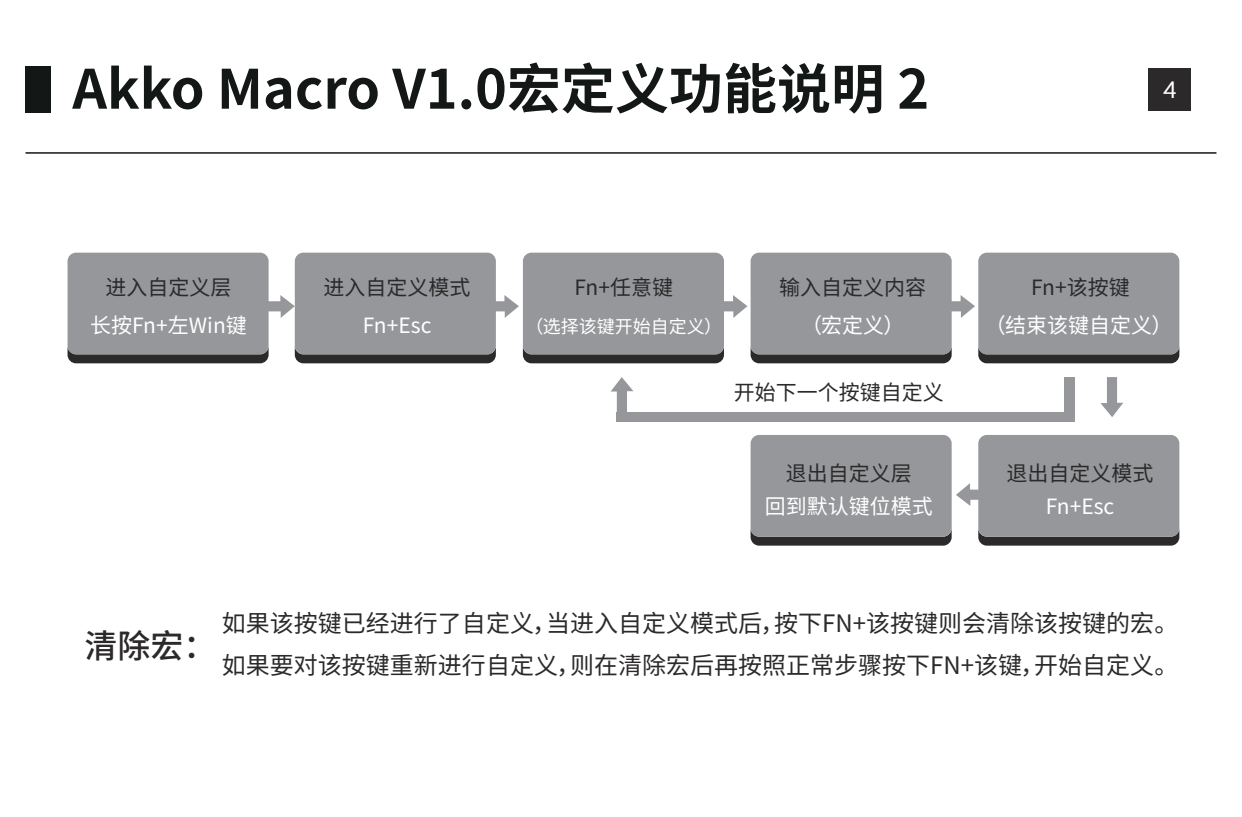
<style>
.page{position:relative;width:1242px;height:817px;background:#fff}
.page>*{position:absolute;margin:0;border:0;box-sizing:border-box;transform-origin:0 0}
.t1{font:700 54px "Source Han Sans CN";color:#131716}
.t2{font:500 33px "Source Han Sans CN";color:#2b292a}
.t3{font:24px "Source Han Sans CN";color:#2b292a}
.t4{font:24px "Aileron";color:#fff}
.t5{font:21px "Source Han Sans CN";color:#2b292a}
.t6{font:21px "Source Han Sans CN";color:#fff}
.t7{font:18px "Source Han Sans CN";color:#fff}
</style>
<div class="page">
<div style="left:1148px;top:68px;width:43px;height:43px;background:#2b292a"></div>
<hr style="left:26px;top:152px;width:1190px;height:2px;background:#131716">
<div style="left:26px;top:66px;width:25px;height:47px;background:#131716"></div>
<svg style="left:269px;top:295px;width:26px;height:23px"></svg>
<svg style="left:496px;top:295px;width:23px;height:23px"></svg>
<svg style="left:724px;top:295px;width:23px;height:23px"></svg>
<svg style="left:951px;top:295px;width:24px;height:23px"></svg>
<svg style="left:956px;top:483px;width:22px;height:23px"></svg>
<svg style="left:1100px;top:377px;width:23px;height:40px"></svg>
<svg style="left:611px;top:377px;width:22px;height:40px"></svg>
<svg style="left:68px;top:348px;width:201px;height:15px;background:#373536"></svg>
<div style="left:68px;top:252px;width:201px;height:102px;background:#95979a;border-radius:9px"></div>
<svg style="left:295px;top:348px;width:201px;height:15px;background:#373536"></svg>
<div style="left:295px;top:252px;width:201px;height:102px;background:#95979a;border-radius:9px"></div>
<svg style="left:523px;top:348px;width:201px;height:15px;background:#373536"></svg>
<div style="left:523px;top:252px;width:201px;height:102px;background:#95979a;border-radius:9px"></div>
<svg style="left:750px;top:348px;width:201px;height:15px;background:#373536"></svg>
<div style="left:750px;top:252px;width:201px;height:102px;background:#95979a;border-radius:9px"></div>
<svg style="left:750px;top:530px;width:201px;height:15px;background:#3b393a"></svg>
<div style="left:750px;top:435px;width:201px;height:101px;background:#95979a;border-radius:9px"></div>
<svg style="left:978px;top:348px;width:201px;height:15px;background:#373536"></svg>
<div style="left:978px;top:252px;width:201px;height:102px;background:#95979a;border-radius:9px"></div>
<svg style="left:978px;top:530px;width:201px;height:15px;background:#3a393a"></svg>
<div style="left:978px;top:435px;width:201px;height:101px;background:#95979a;border-radius:9px"></div>
<div style="left:617px;top:412px;width:457px;height:9px;background:#95979a"></div>
<div style="left:1064px;top:377px;width:10px;height:39px;background:#95979a"></div>
<h1 class="t1" style="left:72px;top:58px;width:858px">Akko Macro V1.0宏定义功能说明 2</h1>
<p class="t4" style="left:1162px;top:79px;width:15px">4</p>
<p class="t5" style="left:105px;top:275px;width:127px">进入自定义层</p>
<p class="t5" style="left:323px;top:275px;width:148px">进入自定义模式</p>
<p class="t5" style="left:779px;top:275px;width:148px">输入自定义内容</p>
<p class="t5" style="left:1031px;top:275px;width:100px">Fn+该按键</p>
<p class="t5" style="left:574px;top:275px;width:100px">Fn+任意键</p>
<p class="t6" style="left:90px;top:313px;width:158px">长按Fn+左Win键</p>
<p class="t6" style="left:363px;top:313px;width:70px">Fn+Esc</p>
<p class="t7" style="left:525px;top:316px;width:198px">（选择该键开始自定义）</p>
<p class="t6" style="left:801px;top:313px;width:105px">（宏定义）</p>
<p class="t6" style="left:985px;top:313px;width:189px">（结束该键自定义）</p>
<p class="t5" style="left:734px;top:380px;width:211px">开始下一个按键自定义</p>
<p class="t5" style="left:786px;top:461px;width:127px">退出自定义层</p>
<p class="t5" style="left:1006px;top:461px;width:148px">退出自定义模式</p>
<p class="t6" style="left:765px;top:494px;width:169px">回到默认键位模式</p>
<p class="t6" style="left:1045px;top:494px;width:70px">Fn+Esc</p>
<h2 class="t2" style="left:85px;top:627px;width:133px">清除宏：</h2>
<p class="t3" style="left:222px;top:609px;width:958px">如果该按键已经进行了自定义，当进入自定义模式后，按下FN+该按键则会清除该按键的宏。</p>
<p class="t3" style="left:222px;top:651px;width:958px">如果要对该按键重新进行自定义，则在清除宏后再按照正常步骤按下FN+该键，开始自定义。</p>
</div>
